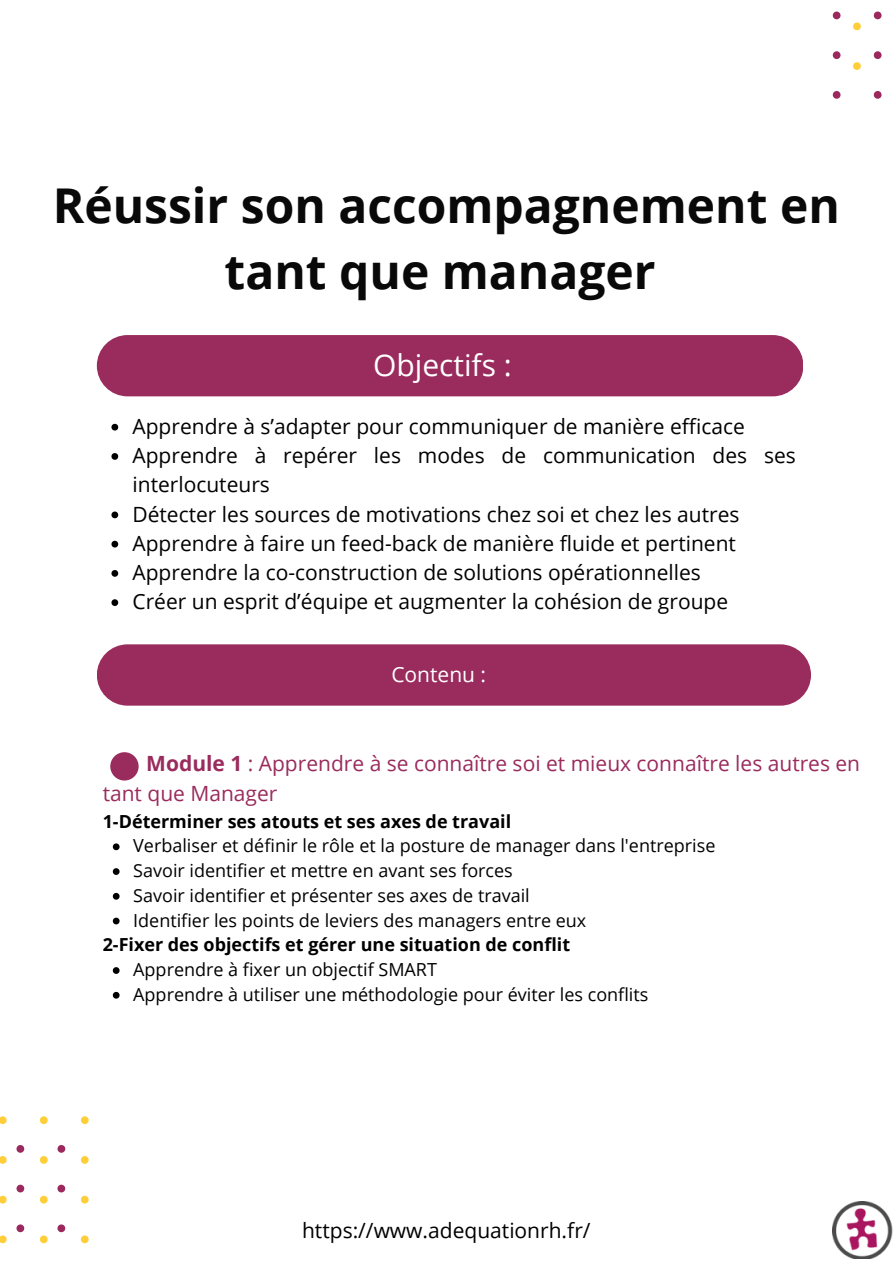
<style>
.page{position:relative;width:893px;height:1264px;background:#fff}
.page>*{position:absolute;margin:0;border:0;box-sizing:border-box;transform-origin:0 0}
.t1{font:700 48px/66.3px "Open Sans";color:#090909;text-align:center}
.t2{font:30px "Open Sans";color:#fff}
.t3{font:21px/29.2px "Open Sans";color:#000}
.t4{font:21px/29.2px "Open Sans";color:#9a2b5d}
.t5{font:21px "Open Sans";color:#fff}
.t6{font:18px "Open Sans";color:#000}
.t7{font:700 18px "Open Sans";color:#000}
.s1{font-weight:700}
</style>
<div class="page">
<img style="left:832px;top:1201px;width:60px;height:57px">
<div style="left:97px;top:335px;width:706px;height:61px;background:#9a2b5d;border-radius:31px"></div>
<svg style="left:111px;top:424px;width:7px;height:6px"></svg>
<svg style="left:111px;top:453px;width:7px;height:7px"></svg>
<svg style="left:111px;top:511px;width:7px;height:7px"></svg>
<svg style="left:111px;top:541px;width:7px;height:6px"></svg>
<svg style="left:111px;top:570px;width:7px;height:6px"></svg>
<svg style="left:111px;top:599px;width:7px;height:7px"></svg>
<div style="left:97px;top:644px;width:714px;height:61px;background:#9a2b5d;border-radius:31px"></div>
<div style="left:110px;top:752px;width:29px;height:28px;background:#9a2b5d;border-radius:50%"></div>
<svg style="left:113px;top:843px;width:6px;height:7px"></svg>
<svg style="left:113px;top:868px;width:6px;height:7px"></svg>
<svg style="left:113px;top:892px;width:6px;height:7px"></svg>
<svg style="left:113px;top:917px;width:6px;height:7px"></svg>
<svg style="left:113px;top:967px;width:6px;height:6px"></svg>
<svg style="left:113px;top:991px;width:6px;height:7px"></svg>
<svg style="left:832px;top:11px;width:50px;height:88px"></svg>
<svg style="left:0;top:1116px;width:89px;height:128px"></svg>
<p class="t1" style="left:53px;top:171px;width:788px">Réussir son accompagnement en tant que manager</p>
<p class="t2" style="left:373px;top:344px;width:140px">Objectifs :</p>
<p class="t3" style="left:132px;top:411px;width:613px">Apprendre à s’adapter pour communiquer de manière efficace</p>
<p class="t3" style="left:132px;top:440px;width:664px">Apprendre à repérer les modes de communication des ses interlocuteurs</p>
<p class="t3" style="left:132px;top:499px;width:608px">Détecter les sources de motivations chez soi et chez les autres</p>
<p class="t3" style="left:132px;top:528px;width:605px">Apprendre à faire un feed-back de manière fluide et pertinent</p>
<p class="t3" style="left:132px;top:557px;width:570px">Apprendre la co-construction de solutions opérationnelles</p>
<p class="t3" style="left:132px;top:586px;width:597px">Créer un esprit d’équipe et augmenter la cohésion de groupe</p>
<p class="t5" style="left:391px;top:659px;width:96px">Contenu :</p>
<p class="t4" style="left:103px;top:748px;width:759px;text-indent:44px"><span class="s1">Module 1</span> : Apprendre à se connaître soi et mieux connaître les autres en tant que Manager</p>
<p class="t7" style="left:103px;top:808px;width:410px">1-Déterminer ses atouts et ses axes de travail</p>
<p class="t6" style="left:133px;top:833px;width:583px">Verbaliser et définir le rôle et la posture de manager dans l'entreprise</p>
<p class="t6" style="left:133px;top:858px;width:381px">Savoir identifier et mettre en avant ses forces</p>
<p class="t6" style="left:133px;top:882px;width:398px">Savoir identifier et présenter ses axes de travail</p>
<p class="t6" style="left:133px;top:907px;width:454px">Identifier les points de leviers des managers entre eux</p>
<p class="t6" style="left:133px;top:956px;width:305px">Apprendre à fixer un objectif SMART</p>
<p class="t6" style="left:133px;top:981px;width:516px">Apprendre à utiliser une méthodologie pour éviter les conflits</p>
<p class="t7" style="left:103px;top:932px;width:469px">2-Fixer des objectifs et gérer une situation de conflit</p>
<p class="t3" style="left:302px;top:1215px;width:290px">https://www.adequationrh.fr/</p>
</div>
